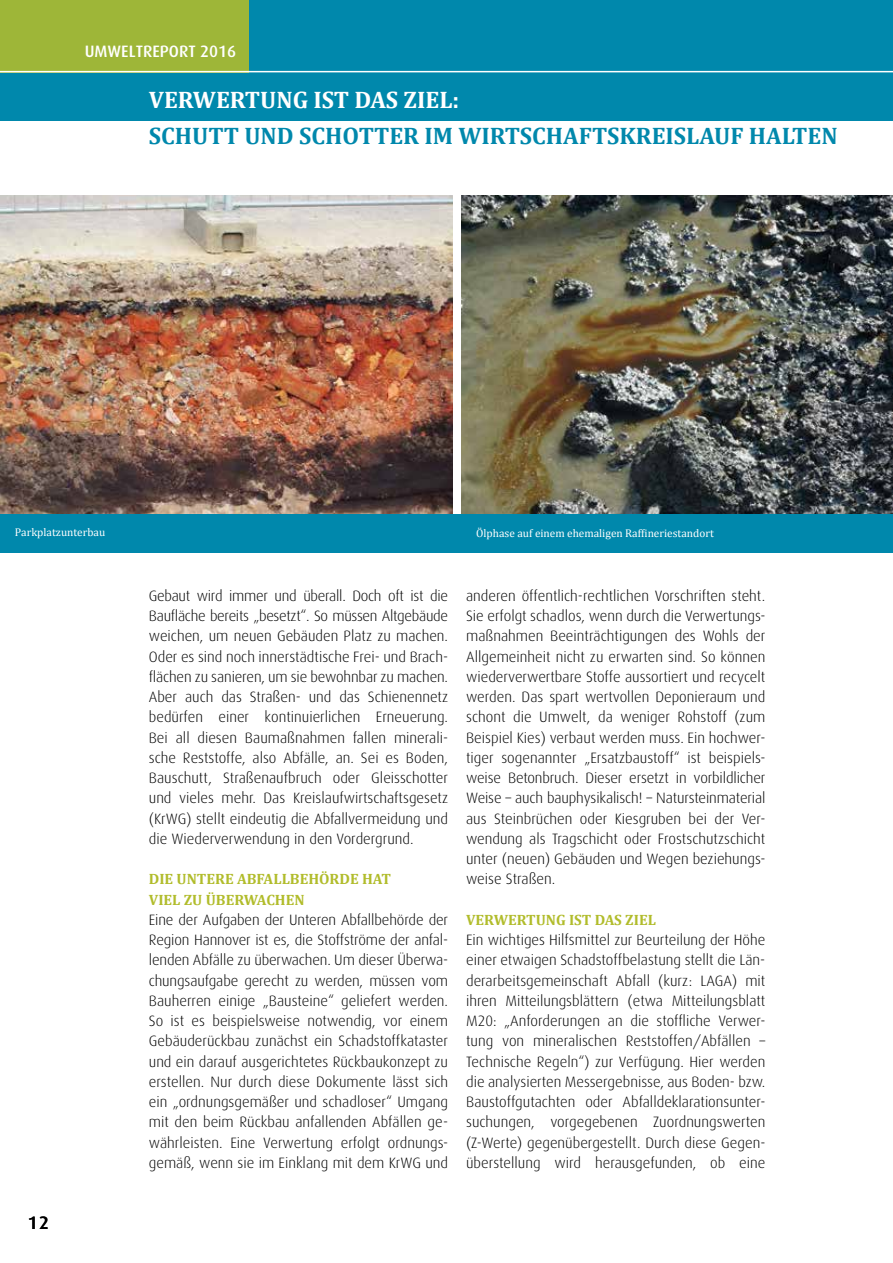
<style>
.page{position:relative;width:893px;height:1263px;background:#fff}
.page>*{position:absolute;margin:0;border:0;box-sizing:border-box;transform-origin:0 0}
.t1{font:700 24px "Cambria";color:#0088ac}
.t2{font:700 24px "Cambria";color:#fff}
.t3{font:500 18px "Dax";color:#000}
.t4{font:500 16.5px "Dax";color:#fff}
.t5{font:300 15px/20.2px "Dax";color:#000;text-align:justify}
.t6{font:700 15px/20.2px "Cambria";color:#b1bc2b}
.t7{font:11.25px "Cambria";color:#fff}
</style>
<div class="page">
<div style="left:0;top:0;width:893px;height:121px;background:#0088ac"></div>
<div style="left:0;top:0;width:248px;height:72px;background:#9eb638"></div>
<img style="left:0;top:196px;width:453px;height:318px">
<img style="left:461px;top:196px;width:432px;height:318px">
<div style="left:0;top:514px;width:893px;height:39px;background:#0088ac"></div>
<hr style="left:0;top:71px;width:893px;height:1px;background:#fff">
<p class="t4" style="left:85px;top:42px;width:153px">UMWELTREPORT 2016</p>
<h1 class="t2" style="left:149px;top:85px;width:312px">VERWERTUNG IST DAS ZIEL:</h1>
<h1 class="t1" style="left:149px;top:121px;width:690px">SCHUTT UND SCHOTTER IM WIRTSCHAFTSKREISLAUF HALTEN</h1>
<p class="t7" style="left:15px;top:526px;width:92px">Parkplatzunterbau</p>
<p class="t7" style="left:476px;top:526px;width:239px">Ölphase auf einem ehemaligen Raffineriestandort</p>
<p class="t3" style="left:28px;top:1212px;width:23px">12</p>
<p class="t5" style="left:149px;top:586px;width:301px">Gebaut wird immer und überall. Doch oft ist die Baufläche bereits „besetzt“. So müssen Altgebäude weichen, um neuen Gebäuden Platz zu machen.<br>Oder es sind noch innerstädtische Frei- und Brach&shy;flächen zu sanieren, um sie bewohnbar zu machen.<br>Aber auch das Straßen- und das Schienennetz bedürfen einer kontinuierlichen Erneuerung.<br>Bei all diesen Baumaßnahmen fallen minerali&shy;sche Reststoffe, also Abfälle, an. Sei es Boden, Bauschutt, Straßenaufbruch oder Gleisschotter und vieles mehr. Das Kreislaufwirtschaftsgesetz (KrWG) stellt eindeutig die Abfallvermeidung und die Wiederverwendung in den Vordergrund.</p>
<p class="t6" style="left:149px;top:869px;width:244px">DIE UNTERE ABFALLBEHÖRDE HAT<br>VIEL ZU ÜBERWACHEN</p>
<p class="t5" style="left:149px;top:910px;width:301px">Eine der Aufgaben der Unteren Abfallbehörde der Region Hannover ist es, die Stoffströme der anfal&shy;lenden Abfälle zu überwachen. Um dieser Überwa&shy;chungsaufgabe gerecht zu werden, müssen vom Bauherren einige „Bausteine“ geliefert werden.<br>So ist es beispielsweise notwendig, vor einem Gebäuderückbau zunächst ein Schadstoffkataster und ein darauf ausgerichtetes Rückbaukonzept zu erstellen. Nur durch diese Dokumente lässt sich ein „ordnungsgemäßer und schadloser“ Umgang mit den beim Rückbau anfallenden Abfällen ge&shy;währleisten. Eine Verwertung erfolgt ordnungs&shy;gemäß, wenn sie im Einklang mit dem KrWG und</p>
<p class="t5" style="left:466px;top:586px;width:301px">anderen öffentlich-rechtlichen Vorschriften steht.<br>Sie erfolgt schadlos, wenn durch die Verwertungs&shy;maßnahmen Beeinträchtigungen des Wohls der Allgemeinheit nicht zu erwarten sind. So können wiederverwertbare Stoffe aussortiert und recycelt werden. Das spart wertvollen Deponieraum und schont die Umwelt, da weniger Rohstoff (zum Beispiel Kies) verbaut werden muss. Ein hochwer&shy;tiger sogenannter „Ersatzbaustoff“ ist beispiels&shy;weise Betonbruch. Dieser ersetzt in vorbildlicher Weise – auch bauphysikalisch! – Natursteinmaterial aus Steinbrüchen oder Kiesgruben bei der Ver&shy;wendung als Tragschicht oder Frostschutzschicht unter (neuen) Gebäuden und Wegen beziehungs&shy;weise Straßen.</p>
<p class="t6" style="left:466px;top:909px;width:191px">VERWERTUNG IST DAS ZIEL</p>
<p class="t5" style="left:466px;top:930px;width:301px">Ein wichtiges Hilfsmittel zur Beurteilung der Höhe einer etwaigen Schadstoffbelastung stellt die Län&shy;derarbeitsgemeinschaft Abfall (kurz: LAGA) mit ihren Mitteilungsblättern (etwa Mitteilungsblatt M20: „Anforderungen an die stoffliche Verwer&shy;tung von mineralischen Reststoffen/Abfällen – Technische Regeln“) zur Verfügung. Hier werden die analysierten Messergebnisse, aus Boden- bzw.<br>Baustoffgutachten oder Abfalldeklarationsunter&shy;suchungen, vorgegebenen Zuordnungswerten (Z-Werte) gegenübergestellt. Durch diese Gegen&shy;überstellung wird herausgefunden, ob eine</p>
</div>
